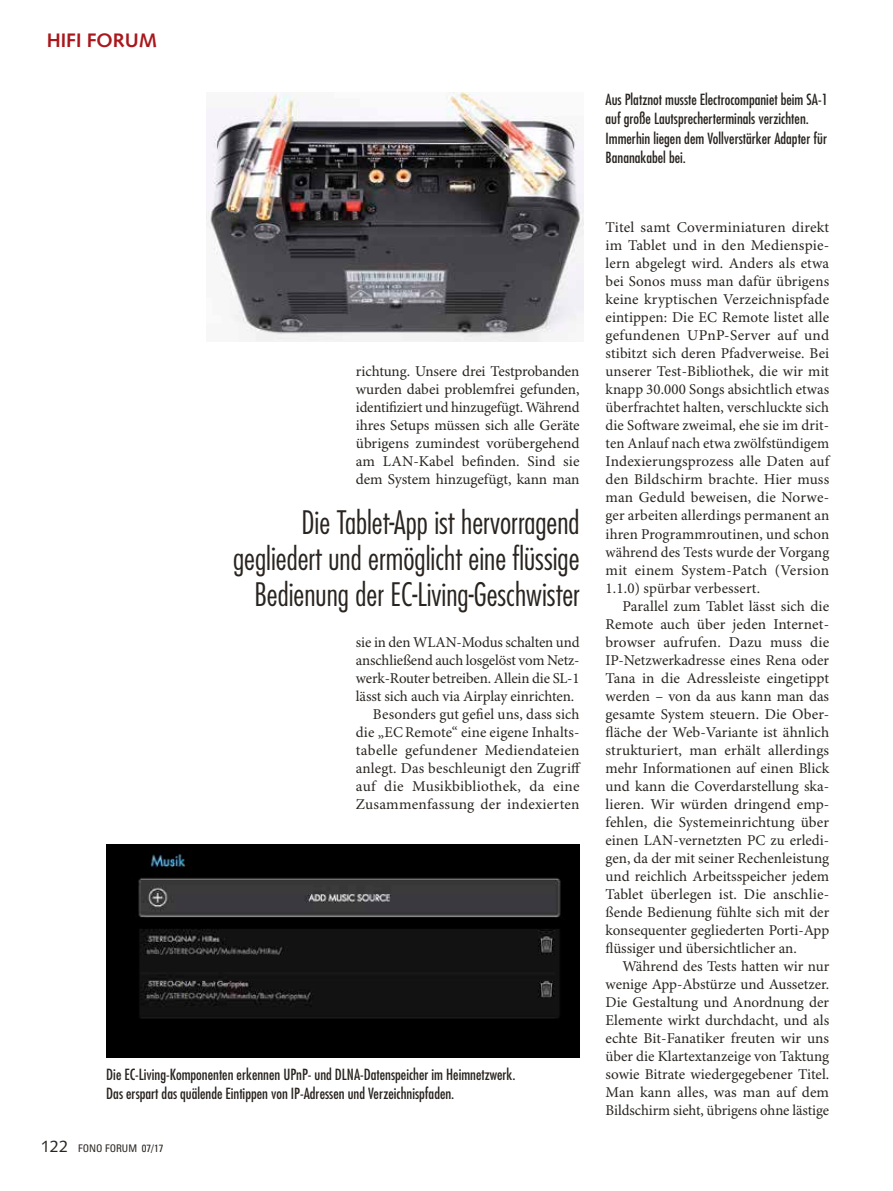
<style>
.page{position:relative;width:893px;height:1191px;background:#fff}
.page>*{position:absolute;margin:0;border:0;box-sizing:border-box;transform-origin:0 0}
.t1{font:300 condensed 31.5px/36px "Futura Std";color:#292420;text-align:right}
.t2{font:700 19.5px "Syntax";color:#a9171c}
.t3{font:15px/18px "Minion Pro";color:#292420;text-align:justify}
.t4{font:condensed 15px/19.5px "Futura Std";color:#292420}
.t5{font:15px "Minion Pro";letter-spacing:.02em;color:#292420}
.t6{font:condensed 10.5px "Univers LT Std";color:#292420}
.s1{font-family:"Syntax";font-stretch:normal;font-size:16.5px}
</style>
<div class="page">
<img style="left:106px;top:844px;width:474px;height:213px">
<img style="left:206px;top:92px;width:377px;height:249px">
<h2 class="t2" style="left:47px;top:29px;width:112px">HIFI FORUM</h2>
<p class="t3" style="left:356px;top:363px;width:225px">richtung. Unsere drei Testprobanden wurden dabei problemfrei gefunden, identifiziert und hinzugefügt. Während ihres Setups müssen sich alle Geräte übrigens zumindest vorübergehend am LAN-Kabel befinden. Sind sie dem System hinzugefügt, kann man</p>
<h1 class="t1" style="left:233px;top:504px;width:348px">Die Tablet-App ist hervorragend gegliedert und ermöglicht eine flüssige<br>Bedienung der EC-Living-Geschwister</h1>
<p class="t3" style="left:356px;top:633px;width:225px">sie in den WLAN-Modus schalten und</p>
<p class="t3" style="left:356px;top:651px;width:225px">anschließend auch losgelöst vom Netz-</p>
<p class="t3" style="left:356px;top:669px;width:225px">werk-Router betreiben. Allein die SL-1</p>
<p class="t3" style="left:356px;top:687px;width:220px">lässt sich auch via Airplay einrichten.</p>
<p class="t3" style="left:373px;top:705px;width:208px">Besonders gut gefiel uns, dass sich</p>
<p class="t3" style="left:356px;top:723px;width:223px">die „ECRemote“ eine eigene Inhalts-</p>
<p class="t5" style="left:356px;top:741px;width:225px">tabelle gefundener Mediendateien</p>
<p class="t3" style="left:356px;top:759px;width:227px">anlegt. Das beschleunigt den Zugriff</p>
<p class="t5" style="left:356px;top:777px;width:225px">auf die Musikbibliothek, da eine</p>
<p class="t3" style="left:356px;top:795px;width:225px">Zusammenfassung der indexierten</p>
<p class="t4" style="left:106px;top:1064px;width:411px">Die EC-Living-Komponenten erkennen UPnP- und DLNA-Datenspeicher im Heimnetzwerk.<br>Das erspart das quälende Eintippen von IP-Adressen und Verzeichnispfaden.</p>
<p class="t6" style="left:41px;top:1142px;width:124px"><span class="s1">122</span> FONO FORUM 07/17</p>
<p class="t4" style="left:605px;top:89px;width:224px">Aus Platznot musste Electrocompaniet beim SA-1 auf große Lautsprecherterminals verzichten.<br>Immerhin liegen dem Vollverstärker Adapter für Bananakabel bei.</p>
<p class="t3" style="left:605px;top:219px;width:225px">Titel samt Coverminiaturen direkt im Tablet und in den Medienspie&shy;lern abgelegt wird. Anders als etwa bei Sonos muss man dafür übrigens keine kryptischen Verzeichnispfade eintippen: Die EC Remote listet alle gefundenen UPnP-Server auf und stibitzt sich deren Pfadverweise. Bei unserer Test-Bibliothek, die wir mit knapp 30.000 Songs absichtlich etwas überfrachtet halten, verschluckte sich die Software zweimal, ehe sie im drit&shy;ten Anlauf nach etwa zwölfstündigem Indexierungsprozess alle Daten auf den Bildschirm brachte. Hier muss man Geduld beweisen, die Norwe&shy;ger arbeiten allerdings permanent an ihren Programmroutinen, und schon während des Tests wurde der Vorgang mit einem System-Patch (Version 1.1.0) spürbar verbessert.</p>
<p class="t3" style="left:605px;top:597px;width:225px;text-indent:17px">Parallel zum Tablet lässt sich die Remote auch über jeden Internet&shy;browser aufrufen. Dazu muss die IP-Netzwerkadresse eines Rena oder Tana in die Adressleiste eingetippt werden – von da aus kann man das gesamte System steuern. Die Ober&shy;fläche der Web-Variante ist ähnlich strukturiert, man erhält allerdings mehr Informationen auf einen Blick und kann die Coverdarstellung ska&shy;lieren. Wir würden dringend emp&shy;fehlen, die Systemeinrichtung über einen LAN-vernetzten PC zu erledi&shy;gen, da der mit seiner Rechenleistung und reichlich Arbeitsspeicher jedem Tablet überlegen ist. Die anschlie&shy;ßende Bedienung fühlte sich mit der konsequenter gegliederten Porti-App flüssiger und übersichtlicher an.</p>
<p class="t3" style="left:605px;top:957px;width:225px;text-indent:17px">Während des Tests hatten wir nur wenige App-Abstürze und Aussetzer.<br>Die Gestaltung und Anordnung der Elemente wirkt durchdacht, und als echte Bit-Fanatiker freuten wir uns über die Klartextanzeige von Taktung sowie Bitrate wiedergegebener Titel.<br>Man kann alles, was man auf dem Bildschirm sieht, übrigens ohne lästige</p>
</div>
